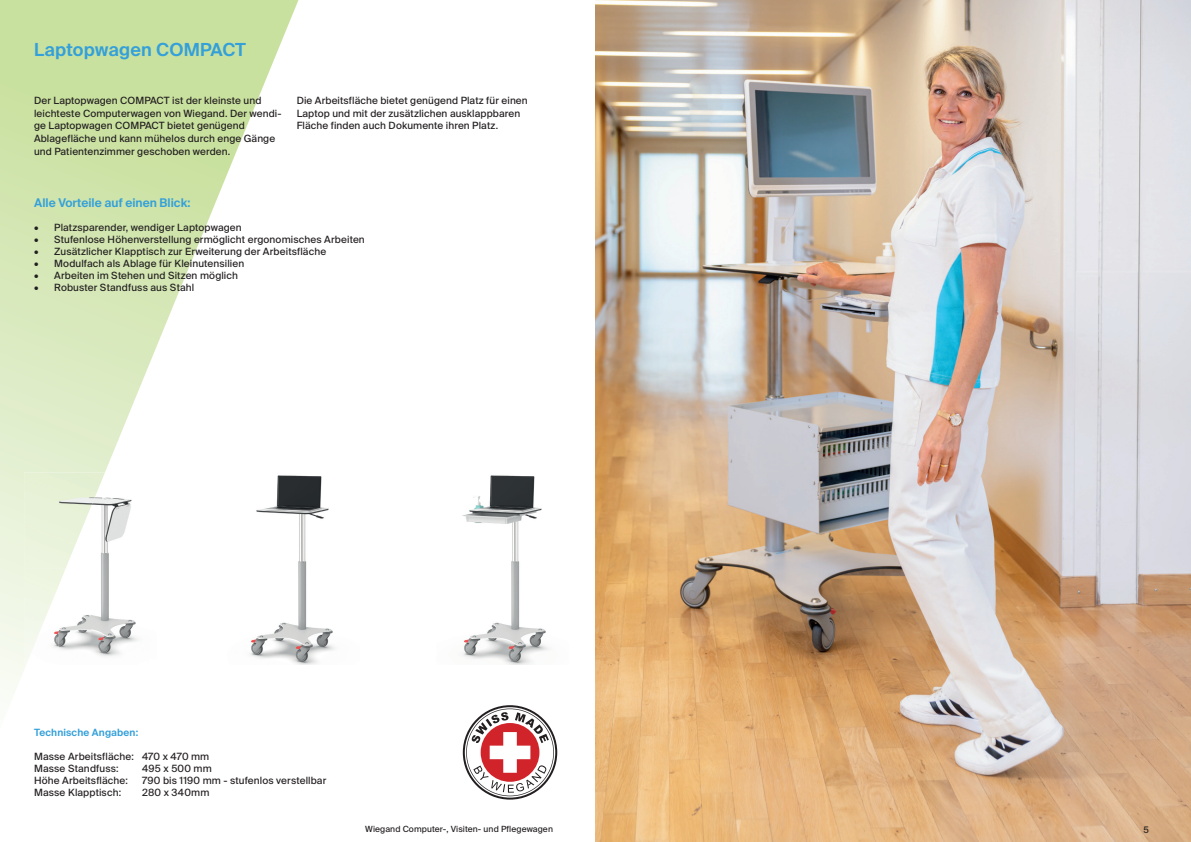
<style>
.page{position:relative;width:1191px;height:842px;background:#fff}
.page>*{position:absolute;margin:0;border:0;box-sizing:border-box;transform-origin:0 0}
.t1{font:600 18px "Suisse Intl";letter-spacing:.01em;color:#34a0d9}
.t2{font:600 12px "Suisse Intl";color:#34a0d9}
.t3{font:10px/12.6px "Suisse Intl";letter-spacing:.01em;color:#231f20}
.t4{font:600 10px "Suisse Intl";letter-spacing:.015em;color:#34a0d9}
.t5{font:9px "Suisse Intl";color:#231f20}
.t6{font:8.5px "Suisse Intl";letter-spacing:.01em;color:#231f20}
</style>
<div class="page">
<svg style="left:0;top:0;width:298px;height:695px"></svg>
<svg style="left:463px;top:705px;width:94px;height:95px"></svg>
<img style="left:227px;top:472px;width:108px;height:193px">
<img style="left:91px;top:472px;width:65px;height:193px">
<img style="left:59px;top:569px;width:32px;height:96px">
<img style="left:39px;top:633px;width:20px;height:32px">
<img style="left:24px;top:472px;width:81px;height:97px">
<img style="left:24px;top:569px;width:42px;height:64px">
<img style="left:24px;top:633px;width:15px;height:32px">
<img style="left:462px;top:475px;width:87px;height:190px">
<img style="left:595px;top:0;width:596px;height:842px">
<h1 class="t1" style="left:34px;top:40px;width:214px">Laptopwagen COMPACT</h1>
<p class="t3" style="left:34px;top:94px;width:249px">Der Laptopwagen COMPACT ist der kleinste und leichteste Computerwagen von Wiegand. Der wendi&shy;ge Laptopwagen COMPACT bietet genügend Ablagefläche und kann mühelos durch enge Gänge und Patientenzimmer geschoben werden.</p>
<p class="t3" style="left:297px;top:94px;width:232px">Die Arbeitsfläche bietet genügend Platz für einen<br>Laptop und mit der zusätzlichen ausklappbaren<br>Fläche finden auch Dokumente ihren Platz.</p>
<p class="t2" style="left:34px;top:196px;width:158px">Alle Vorteile auf einen Blick:</p>
<p class="t3" style="left:34px;top:221px;width:209px">• Platzsparender, wendiger Laptopwagen</p>
<p class="t3" style="left:34px;top:233px;width:332px">• Stufenlose Höhenverstellung ermöglicht ergonomisches Arbeiten</p>
<p class="t3" style="left:34px;top:245px;width:294px">• Zusätzlicher Klapptisch zur Erweiterung der Arbeitsfläche</p>
<p class="t3" style="left:34px;top:257px;width:212px">• Modulfach als Ablage für Kleinutensilien</p>
<p class="t3" style="left:34px;top:269px;width:205px">• Arbeiten im Stehen und Sitzen möglich</p>
<p class="t3" style="left:34px;top:281px;width:162px">• Robuster Standfuss aus Stahl</p>
<p class="t4" style="left:34px;top:727px;width:106px">Technische Angaben:</p>
<p class="t3" style="left:34px;top:750px;width:177px;line-height:12px">Masse Arbeitsfläche: 470 x 470 mm<br>Masse Standfuss:</p>
<p class="t3" style="left:142px;top:762px;width:71px">495 x 500 mm</p>
<p class="t3" style="left:34px;top:774px;width:95px">Höhe Arbeitsfläche:</p>
<p class="t3" style="left:142px;top:774px;width:186px">790 bis 1190 mm - stufenlos verstellbar</p>
<p class="t3" style="left:34px;top:786px;width:89px">Masse Klapptisch:</p>
<p class="t3" style="left:142px;top:786px;width:69px">280 x 340mm</p>
<p class="t6" style="left:365px;top:824px;width:189px">Wiegand Computer-, Visiten- und Pflegewagen</p>
<p class="t5" style="left:1143px;top:824px;width:7px">5</p>
</div>
